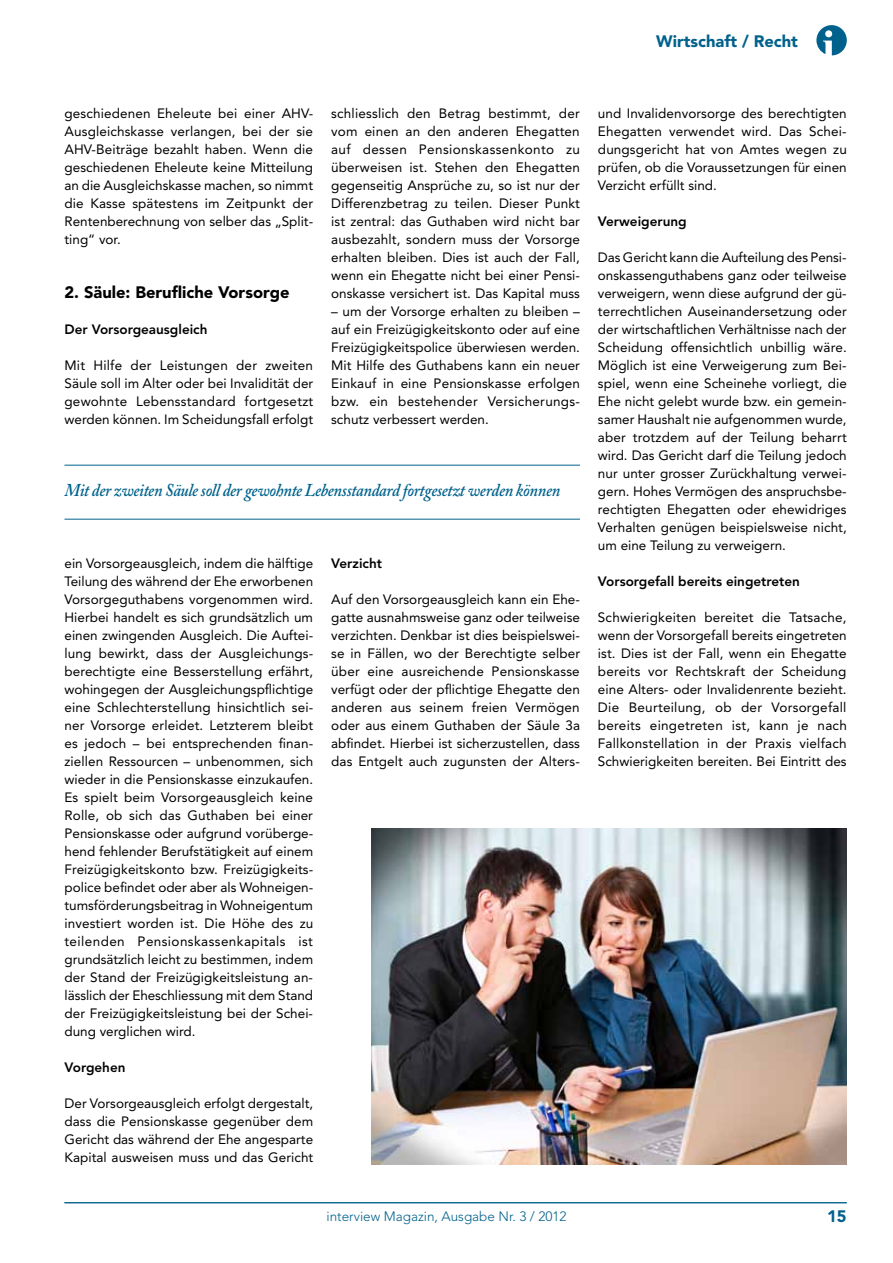
<style>
.page{position:relative;width:893px;height:1263px;background:#fff}
.page>*{position:absolute;margin:0;border:0;box-sizing:border-box;transform-origin:0 0}
.t1{font:italic 600 18px "Adobe Caslon Pro";letter-spacing:-.02em;color:#00628c;scale:.9 1}
.t2{font:900 16.5px "Avenir LT Std";color:#000}
.t3{font:900 16.5px "Avenir LT Std";color:#00628c}
.t4{font:13.5px/18px "Avenir LT Std";color:#000;text-align:justify}
.t5{font:800 13.5px "Avenir LT Std";color:#000}
.t6{font:300 13.5px "Avenir LT Std";color:#00628c}
</style>
<div class="page">
<hr style="left:64px;top:465px;width:516px;height:1px;background:#00628c">
<hr style="left:64px;top:519px;width:516px;height:1px;background:#00628c">
<img style="left:371px;top:828px;width:476px;height:336px">
<svg style="left:816px;top:25px;width:31px;height:30px"></svg>
<hr style="left:64px;top:1202px;width:783px;height:1px;background:#00628c">
<p class="t3" style="left:656px;top:31px;width:143px">Wirtschaft / Recht</p>
<p class="t4" style="left:64px;top:105px;width:250px">geschiedenen Eheleute bei einer AHV-Ausgleichskasse verlangen, bei der sie AHV-Beiträge bezahlt haben. Wenn die geschiedenen Eheleute keine Mitteilung an die Ausgleichskasse machen, so nimmt die Kasse spätestens im Zeitpunkt der Rentenberechnung von selber das „Split&shy;ting“ vor.</p>
<p class="t2" style="left:64px;top:283px;width:227px">2. Säule: Berufliche Vorsorge</p>
<p class="t5" style="left:64px;top:322px;width:145px">Der Vorsorgeausgleich</p>
<p class="t4" style="left:64px;top:357px;width:250px">Mit Hilfe der Leistungen der zweiten Säule soll im Alter oder bei Invalidität der gewohnte Lebensstandard fortgesetzt werden können. Im Scheidungsfall erfolgt</p>
<p class="t4" style="left:331px;top:105px;width:250px">schliesslich den Betrag bestimmt, der vom einen an den anderen Ehegatten auf dessen Pensionskassenkonto zu überweisen ist. Stehen den Ehegatten gegenseitig Ansprüche zu, so ist nur der Differenzbetrag zu teilen. Dieser Punkt ist zentral: das Guthaben wird nicht bar ausbezahlt, sondern muss der Vorsorge erhalten bleiben. Dies ist auch der Fall, wenn ein Ehegatte nicht bei einer Pensi&shy;onskasse versichert ist. Das Kapital muss</p>
<p class="t4" style="left:331px;top:303px;width:250px">– um der Vorsorge erhalten zu bleiben – auf ein Freizügigkeitskonto oder auf eine Freizügigkeitspolice überwiesen werden.<br>Mit Hilfe des Guthabens kann ein neuer Einkauf in eine Pensionskasse erfolgen bzw. ein bestehender Versicherungs&shy;schutz verbessert werden.</p>
<h1 class="t1" style="left:64px;top:480px;width:552px">Mit der zweiten Säule soll der gewohnte Lebensstandard fortgesetzt werden können</h1>
<p class="t4" style="left:64px;top:555px;width:250px">ein Vorsorgeausgleich, indem die hälftige Teilung des während der Ehe erworbenen Vorsorgeguthabens vorgenommen wird.<br>Hierbei handelt es sich grundsätzlich um einen zwingenden Ausgleich. Die Auftei&shy;lung bewirkt, dass der Ausgleichungs&shy;berechtigte eine Besserstellung erfährt, wohingegen der Ausgleichungspflichtige eine Schlechterstellung hinsichtlich sei&shy;ner Vorsorge erleidet. Letzterem bleibt es jedoch – bei entsprechenden finan&shy;ziellen Ressourcen – unbenommen, sich wieder in die Pensionskasse einzukaufen.<br>Es spielt beim Vorsorgeausgleich keine Rolle, ob sich das Guthaben bei einer Pensionskasse oder aufgrund vorüberge&shy;hend fehlender Berufstätigkeit auf einem Freizügigkeitskonto bzw. Freizügigkeits&shy;police befindet oder aber als Wohneigen&shy;tumsförderungsbeitrag in Wohneigentum investiert worden ist. Die Höhe des zu teilenden Pensionskassenkapitals ist grundsätzlich leicht zu bestimmen, indem der Stand der Freizügigkeitsleistung an&shy;lässlich der Eheschliessung mit dem Stand der Freizügigkeitsleistung bei der Schei&shy;dung verglichen wird.</p>
<p class="t5" style="left:64px;top:1059px;width:63px">Vorgehen</p>
<p class="t4" style="left:64px;top:1095px;width:250px">Der Vorsorgeausgleich erfolgt dergestalt, dass die Pensionskasse gegenüber dem Gericht das während der Ehe angesparte Kapital ausweisen muss und das Gericht</p>
<p class="t5" style="left:331px;top:555px;width:52px">Verzicht</p>
<p class="t4" style="left:331px;top:591px;width:250px">Auf den Vorsorgeausgleich kann ein Ehe&shy;gatte ausnahmsweise ganz oder teilweise verzichten. Denkbar ist dies beispielswei&shy;se in Fällen, wo der Berechtigte selber über eine ausreichende Pensionskasse verfügt oder der pflichtige Ehegatte den anderen aus seinem freien Vermögen oder aus einem Guthaben der Säule 3a abfindet. Hierbei ist sicherzustellen, dass das Entgelt auch zugunsten der Alters-</p>
<p class="t4" style="left:598px;top:104px;width:250px">und Invalidenvorsorge des berechtigten Ehegatten verwendet wird. Das Schei&shy;dungsgericht hat von Amtes wegen zu prüfen, ob die Voraussetzungen für einen Verzicht erfüllt sind.</p>
<p class="t5" style="left:598px;top:213px;width:90px">Verweigerung</p>
<p class="t4" style="left:598px;top:248px;width:250px">Das Gericht kann die Aufteilung des Pensi&shy;onskassenguthabens ganz oder teilweise verweigern, wenn diese aufgrund der gü&shy;terrechtlichen Auseinandersetzung oder der wirtschaftlichen Verhältnisse nach der Scheidung offensichtlich unbillig wäre.<br>Möglich ist eine Verweigerung zum Bei&shy;spiel, wenn eine Scheinehe vorliegt, die Ehe nicht gelebt wurde bzw. ein gemein&shy;samer Haushalt nie aufgenommen wurde, aber trotzdem auf der Teilung beharrt wird. Das Gericht darf die Teilung jedoch nur unter grosser Zurückhaltung verwei&shy;gern. Hohes Vermögen des anspruchsbe&shy;rechtigten Ehegatten oder ehewidriges Verhalten genügen beispielsweise nicht, um eine Teilung zu verweigern.</p>
<p class="t5" style="left:598px;top:573px;width:204px">Vorsorgefall bereits eingetreten</p>
<p class="t4" style="left:598px;top:608px;width:250px">Schwierigkeiten bereitet die Tatsache, wenn der Vorsorgefall bereits eingetreten ist. Dies ist der Fall, wenn ein Ehegatte bereits vor Rechtskraft der Scheidung eine Alters- oder Invalidenrente bezieht.<br>Die Beurteilung, ob der Vorsorgefall bereits eingetreten ist, kann je nach Fallkonstellation in der Praxis vielfach Schwierigkeiten bereiten. Bei Eintritt des</p>
<p class="t6" style="left:326px;top:1208px;width:241px">interview Magazin, Ausgabe Nr. 3 / 2012</p>
<p class="t3" style="left:827px;top:1206px;width:21px">15</p>
</div>
